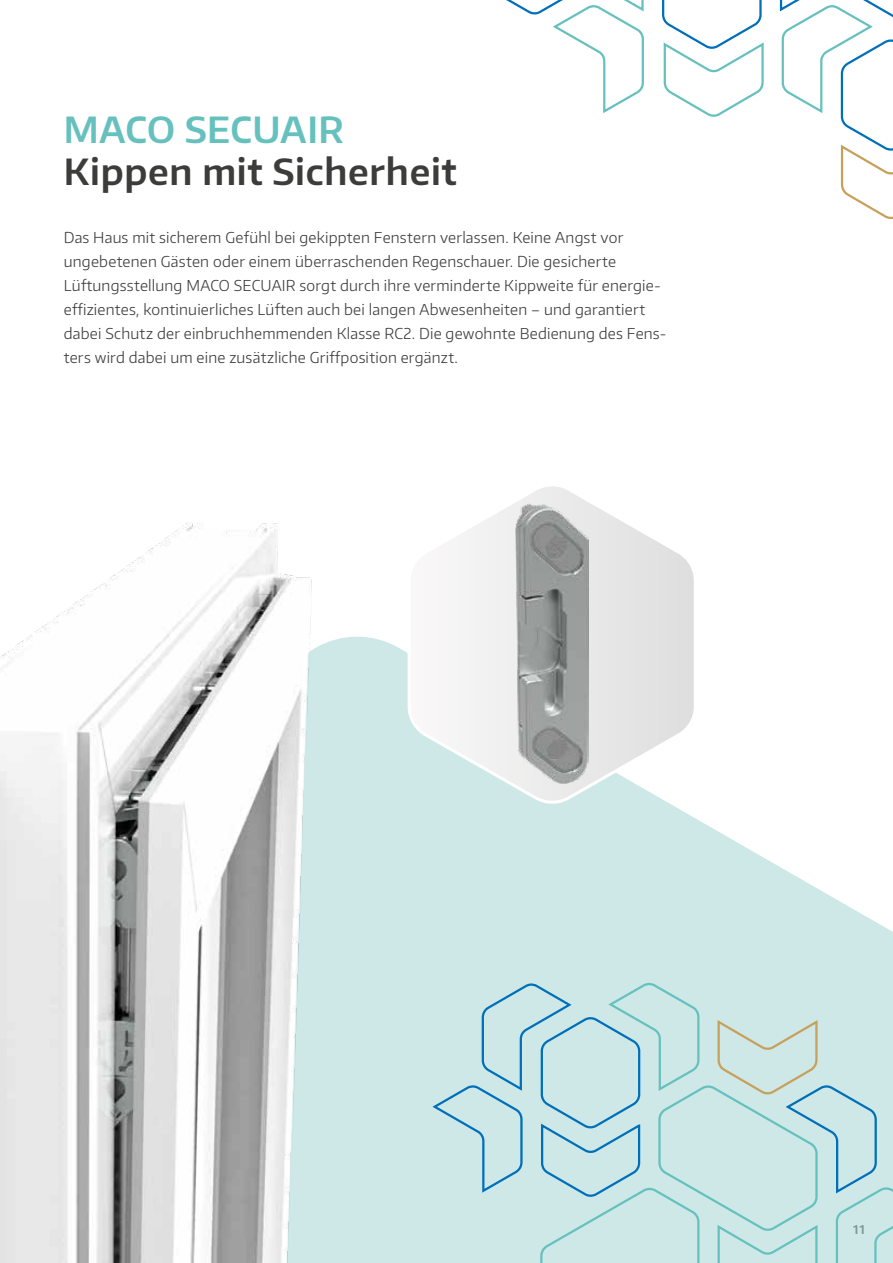
<style>
.page{position:relative;width:893px;height:1263px;background:#fff}
.page>*{position:absolute;margin:0;border:0;box-sizing:border-box;transform-origin:0 0}
.t1{font:600 36px "Encode Sans Normal";letter-spacing:.02em;color:#3c3c3b}
.t2{font:600 36px "Encode Sans Normal";letter-spacing:.01em;color:#66c1be}
.t3{font:300 15px/24px "Encode Sans Normal";letter-spacing:.015em;color:#3c3c3b}
.t4{font:600 12px "Encode Sans Normal";color:#3c3c3b}
</style>
<div class="page">
<svg style="left:506px;top:0;width:387px;height:219px"></svg>
<svg style="left:397px;top:647px;width:496px;height:616px;fill:#cde8e7"></svg>
<img style="left:0;top:523px;width:397px;height:740px">
<svg style="left:406px;top:486px;width:292px;height:322px"></svg>
<svg style="left:430px;top:982px;width:463px;height:281px"></svg>
<h1 class="t2" style="left:64px;top:106px;width:281px">MACO SECUAIR</h1>
<h1 class="t1" style="left:64px;top:148px;width:395px">Kippen mit Sicherheit</h1>
<p class="t3" style="left:64px;top:225px;width:604px">Das Haus mit sicherem Gefühl bei gekippten Fenstern verlassen. Keine Angst vor ungebetenen Gästen oder einem überraschenden Regenschauer. Die gesicherte Lüftungsstellung MACO SECUAIR sorgt durch ihre verminderte Kippweite für energie&shy;effizientes, kontinuierliches Lüften auch bei langen Abwesenheiten – und garantiert dabei Schutz der einbruchhemmenden Klasse RC2. Die gewohnte Bedienung des Fens&shy;ters wird dabei um eine zusätzliche Griffposition ergänzt.</p>
<p class="t4" style="left:853px;top:1221px;width:13px">11</p>
</div>
